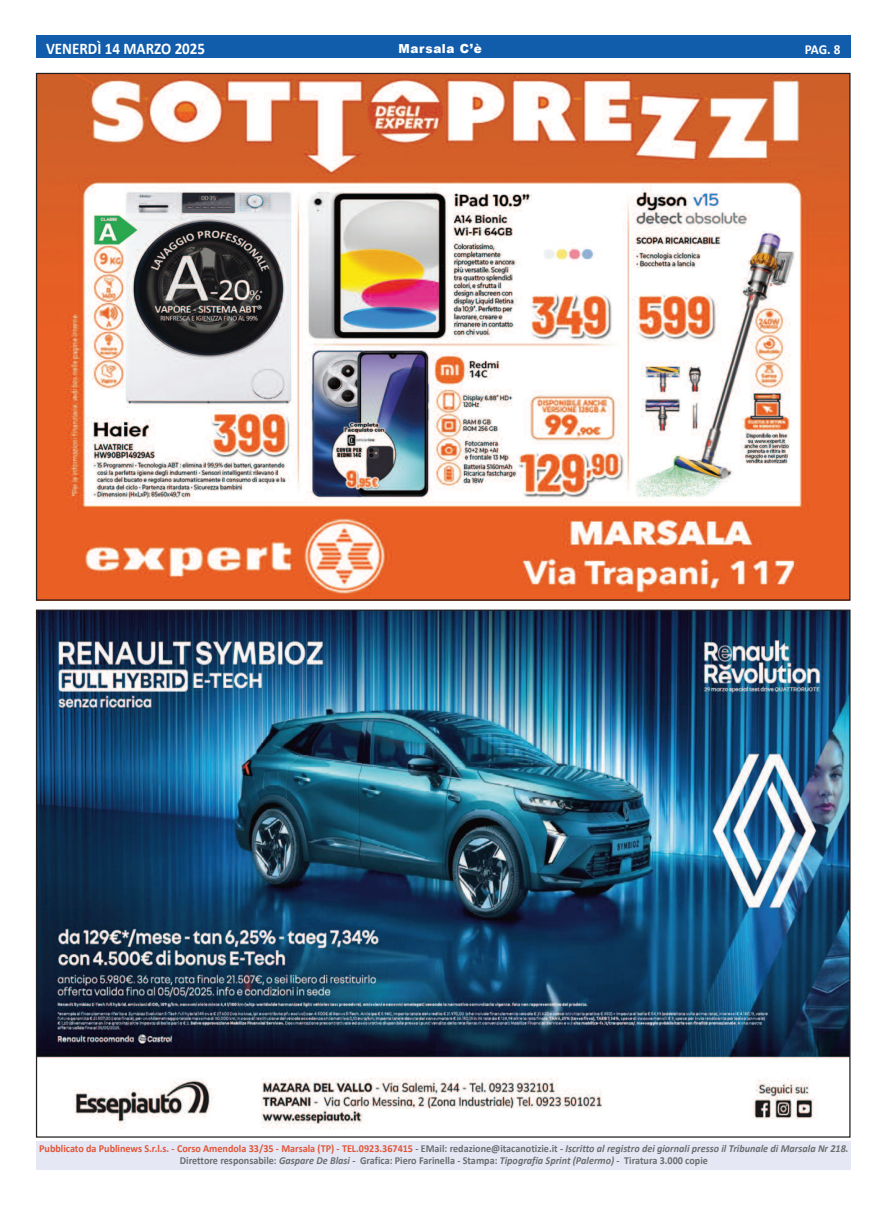
<style>
.page{position:relative;width:886px;height:1205px;background:#fff}
.page>*{position:absolute;margin:0;border:0;box-sizing:border-box;transform-origin:0 0}
.t1{font:700 16.25px "Calibri";color:#fff;scale:.92 1}
.t2{font:700 13.75px "Calibri";color:#fff;scale:.96 1}
.t3{font:900 12.5px "Arial";letter-spacing:.05em;color:#fff;scale:.96 1}
.t4{font:700 10.62px/12px "Calibri";color:#6c6d70;text-align:center;scale:.95 1}
.s1{color:#e15438}
.s2{font-style:italic}
</style>
<div class="page">
<div style="left:36px;top:1141px;width:814px;height:29px;background:#e5e8f4"></div>
<div style="left:36px;top:35px;width:814px;height:23px;background:#115cab"></div>
<img style="left:38px;top:75px;width:810px;height:524px">
<img style="left:38px;top:611px;width:810px;height:518px">
<h1 class="t1" style="left:46px;top:42px;width:174px">VENERDÌ 14 MARZO 2025</h1>
<p class="t3" style="left:399px;top:40px;width:88px">Marsala C’è</p>
<p class="t2" style="left:805px;top:44px;width:39px">PAG. 8</p>
<p class="t4" style="left:39px;top:1144px;width:853px"><span class="s1">Pubblicato da Publinews S.r.l.s. - Corso Amendola 33/35 - Marsala (TP) - TEL.0923.367415</span> - EMail: redazione@itacanotizie.it - <span class="s2">Iscritto al registro dei giornali presso il Tribunale di Marsala Nr 218.<br></span>Direttore responsabile: <span class="s2">Gaspare De Blasi -</span> Grafica: Piero Farinella - Stampa: <span class="s2">Tipografia Sprint (Palermo) -</span> Tiratura 3.000 copie</p>
</div>
